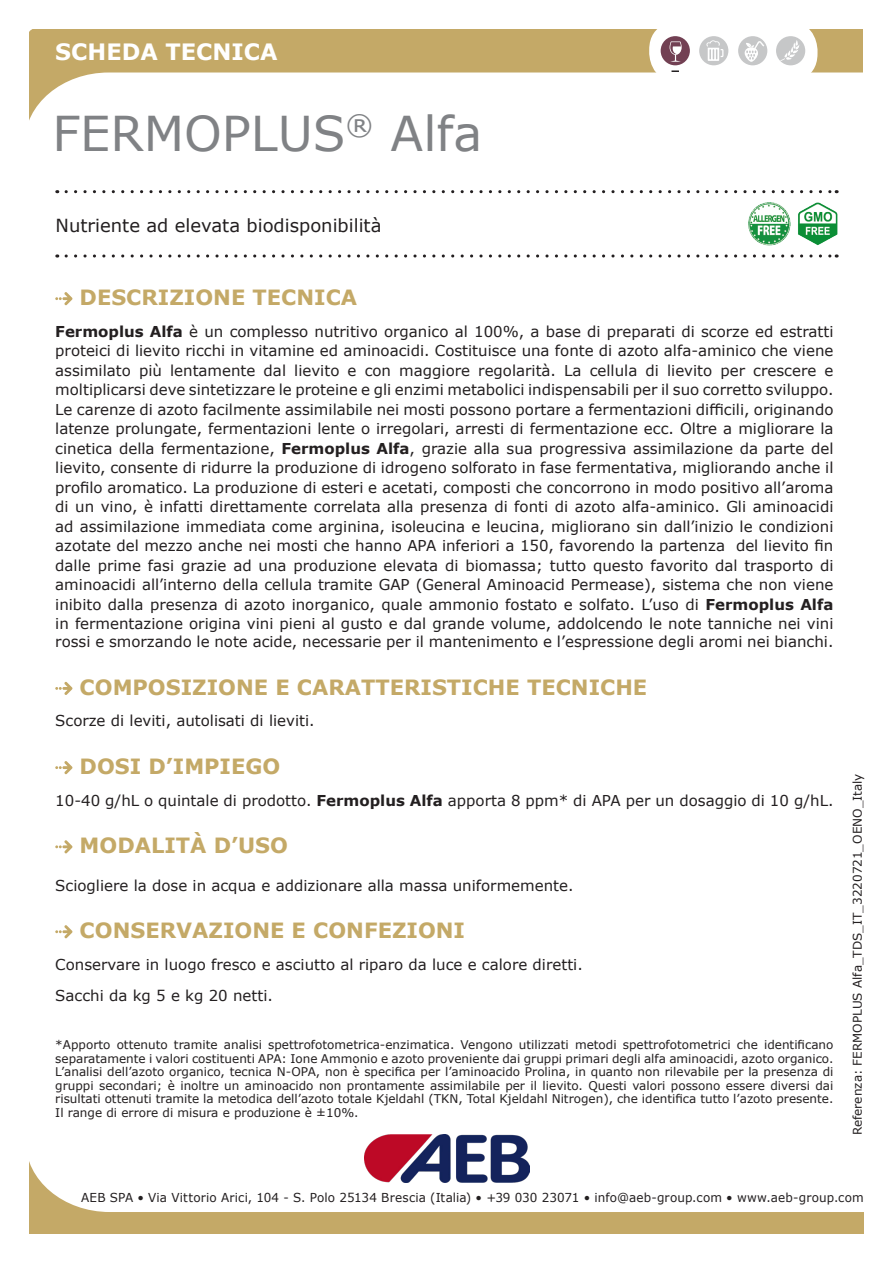
<style>
.page{position:relative;width:893px;height:1263px;background:#fff}
.page>*{position:absolute;margin:0;border:0;box-sizing:border-box;transform-origin:0 0}
.t1{font:48px "Verdana";color:#808285}
.t2{font:700 22.5px "Verdana";color:#fff}
.t3{font:700 21px "Verdana";color:#c4a967}
.t4{font:18px "Verdana";color:#231f20}
.t5{font:15px/19.5px "Verdana";color:#231f20;text-align:justify}
.t6{font:12.3px "Verdana";letter-spacing:.01em;color:#231f20}
.t7{font:12px/13.5px "Verdana";color:#231f20;text-align:justify}
.s1{font-weight:700}
</style>
<div class="page">
<svg style="left:30px;top:1161px;width:834px;height:72px"></svg>
<svg style="left:66px;top:190px;width:771px;height:3px"></svg>
<svg style="left:66px;top:254px;width:771px;height:4px"></svg>
<svg style="left:29px;top:30px;width:834px;height:91px"></svg>
<div style="left:649px;top:21px;width:167px;height:61px;background:#fff;border-radius:28px"></div>
<div style="left:650px;top:22px;width:167px;height:60px;background:#fff;border-radius:28px"></div>
<svg style="left:671px;top:70px;width:8px;height:2px"></svg>
<div style="left:776px;top:36px;width:29px;height:29px;background:#c6c7c8;border-radius:50%"></div>
<svg style="left:780px;top:40px;width:20px;height:21px"></svg>
<div style="left:738px;top:36px;width:29px;height:29px;background:#c6c7c8;border-radius:50%"></div>
<div style="left:661px;top:36px;width:29px;height:29px;background:#724053;border-radius:50%"></div>
<div style="left:699px;top:36px;width:29px;height:29px;background:#c6c7c8;border-radius:50%"></div>
<svg style="left:706px;top:40px;width:17px;height:21px"></svg>
<svg style="left:670px;top:41px;width:12px;height:21px"></svg>
<svg style="left:745px;top:41px;width:19px;height:21px"></svg>
<img style="left:365px;top:1134px;width:164px;height:48px">
<svg style="left:55px;top:292px;width:17px;height:13px"></svg>
<svg style="left:55px;top:682px;width:17px;height:13px"></svg>
<svg style="left:55px;top:761px;width:17px;height:13px"></svg>
<svg style="left:55px;top:840px;width:17px;height:13px"></svg>
<svg style="left:55px;top:925px;width:17px;height:13px"></svg>
<img style="left:749px;top:202px;width:89px;height:44px">
<h2 class="t2" style="left:55px;top:36px;width:224px">SCHEDA TECNICA</h2>
<p class="t1" style="left:52px;top:101px;width:431px">FERMOPLUS<sup>®</sup> Alfa</p>
<p class="t4" style="left:56px;top:213px;width:327px">Nutriente ad elevata biodisponibilità</p>
<p class="t3" style="left:80px;top:283px;width:279px">DESCRIZIONE TECNICA</p>
<p class="t5" style="left:55px;top:321px;width:780px"><span class="s1">Fermoplus Alfa</span> è un complesso nutritivo organico al 100%, a base di preparati di scorze ed estratti proteici di lievito ricchi in vitamine ed aminoacidi. Costituisce una fonte di azoto alfa-aminico che viene assimilato più lentamente dal lievito e con maggiore regolarità. La cellula di lievito per crescere e moltiplicarsi deve sintetizzare le proteine e gli enzimi metabolici indispensabili per il suo corretto sviluppo.<br>Le carenze di azoto facilmente assimilabile nei mosti possono portare a fermentazioni difficili, originando latenze prolungate, fermentazioni lente o irregolari, arresti di fermentazione ecc. Oltre a migliorare la cinetica della fermentazione, <span class="s1">Fermoplus Alfa</span>, grazie alla sua progressiva assimilazione da parte del lievito, consente di ridurre la produzione di idrogeno solforato in fase fermentativa, migliorando anche il profilo aromatico. La produzione di esteri e acetati, composti che concorrono in modo positivo all’aroma di un vino, è infatti direttamente correlata alla presenza di fonti di azoto alfa-aminico. Gli aminoacidi ad assimilazione immediata come arginina, isoleucina e leucina, migliorano sin dall’inizio le condizioni azotate del mezzo anche nei mosti che hanno APA inferiori a 150, favorendo la partenza del lievito fin dalle prime fasi grazie ad una produzione elevata di biomassa; tutto questo favorito dal trasporto di aminoacidi all’interno della cellula tramite GAP (General Aminoacid Permease), sistema che non viene inibito dalla presenza di azoto inorganico, quale ammonio fostato e solfato. L’uso di <span class="s1">Fermoplus Alfa </span>in fermentazione origina vini pieni al gusto e dal grande volume, addolcendo le note tanniche nei vini</p>
<p class="t5" style="left:55px;top:632px;width:780px">rossi e smorzando le note acide, necessarie per il mantenimento e l’espressione degli aromi nei bianchi.</p>
<p class="t3" style="left:80px;top:672px;width:569px">COMPOSIZIONE E CARATTERISTICHE TECNICHE</p>
<p class="t5" style="left:55px;top:711px;width:261px">Scorze di leviti, autolisati di lieviti.</p>
<p class="t3" style="left:80px;top:752px;width:202px">DOSI D’IMPIEGO</p>
<p class="t5" style="left:55px;top:790px;width:780px">10-40 g/hL o quintale di prodotto. <span class="s1">Fermoplus Alfa</span> apporta 8 ppm* di APA per un dosaggio di 10 g/hL.</p>
<p class="t3" style="left:80px;top:831px;width:210px">MODALITÀ D’USO</p>
<p class="t5" style="left:55px;top:875px;width:520px">Sciogliere la dose in acqua e addizionare alla massa uniformemente.</p>
<p class="t3" style="left:80px;top:916px;width:387px">CONSERVAZIONE E CONFEZIONI</p>
<p class="t5" style="left:55px;top:954px;width:529px">Conservare in luogo fresco e asciutto al riparo da luce e calore diretti.</p>
<p class="t5" style="left:55px;top:986px;width:219px">Sacchi da kg 5 e kg 20 netti.</p>
<p class="t7" style="left:55px;top:1038px;width:780px">*Apporto ottenuto tramite analisi spettrofotometrica-enzimatica. Vengono utilizzati metodi spettrofotometrici che identificano separatamente i valori costituenti APA: Ione Ammonio e azoto proveniente dai gruppi primari degli alfa aminoacidi, azoto organico.<br>L’analisi dell’azoto organico, tecnica N-OPA, non è specifica per l’aminoacido Prolina, in quanto non rilevabile per la presenza di gruppi secondari; è inoltre un aminoacido non prontamente assimilabile per il lievito. Questi valori possono essere diversi dai risultati ottenuti tramite la metodica dell’azoto totale Kjeldahl (TKN, Total Kjeldahl Nitrogen), che identifica tutto l’azoto presente.<br>Il range di errore di misura e produzione è ±10%.</p>
<p class="t7" style="left:851px;top:1135px;width:363px;rotate:-90deg">Referenza: FERMOPLUS Alfa_TDS_IT_3220721_OENO_Italy</p>
<p class="t6" style="left:81px;top:1189px;width:784px">AEB SPA • Via Vittorio Arici, 104 - S. Polo 25134 Brescia (Italia) • +39 030 23071 • info@aeb-group.com • www.aeb-group.com</p>
</div>
